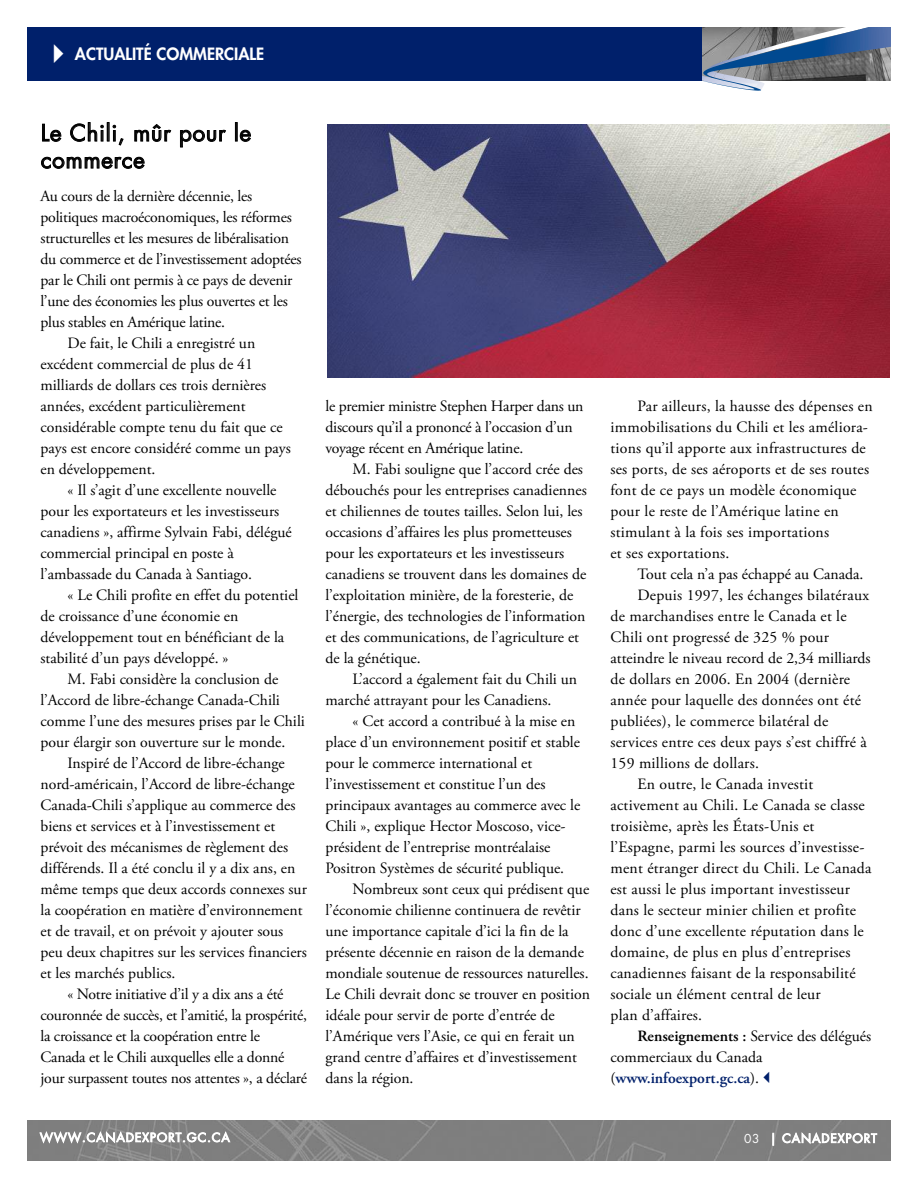
<style>
.page{position:relative;width:918px;height:1188px;background:#fff}
.page>*{position:absolute;margin:0;border:0;box-sizing:border-box;transform-origin:0 0}
.t1{font:22.5px/27px "Futura LT";letter-spacing:.03em;color:#000}
.t2{font:800 16.5px "Futura LT";color:#fff}
.t3{font:15.75px/21px "Adobe Garamond Pro";color:#000}
.t4{font:600 15.75px "Adobe Garamond Pro";color:#00206b}
.t5{font:12px "Futura LT";letter-spacing:.08em;color:#fff}
.s1{font-weight:600}
.s2{font-weight:400;color:#000}
</style>
<div class="page">
<div style="left:27px;top:27px;width:864px;height:54px;background:#00206b"></div>
<svg style="left:702px;top:27px;width:189px;height:64px;background:#7c8a9b"></svg>
<img style="left:28px;top:1120px;width:863px;height:41px">
<img style="left:327px;top:124px;width:563px;height:253px">
<p class="t2" style="left:43px;top:48px;width:223px">✔ACTUALITÉ COMMERCIALE</p>
<h1 class="t1" style="left:41px;top:121px;width:212px">Le Chili, mûr pour le commerce</h1>
<p class="t3" style="left:40px;top:187px;width:213px">Au cours de la dernière décennie, les</p>
<p class="t3" style="left:40px;top:208px;width:253px">politiques macroéconomiques, les réformes</p>
<p class="t3" style="left:40px;top:229px;width:250px">structurelles et les mesures de libéralisation</p>
<p class="t3" style="left:40px;top:250px;width:263px">du commerce et de l’investissement adoptées</p>
<p class="t3" style="left:40px;top:271px;width:254px">par le Chili ont permis à ce pays de devenir</p>
<p class="t3" style="left:40px;top:292px;width:249px">l’une des économies les plus ouvertes et les</p>
<p class="t3" style="left:40px;top:313px;width:186px">plus stables en Amérique latine.</p>
<p class="t3" style="left:68px;top:334px;width:189px">De fait, le Chili a enregistré un</p>
<p class="t3" style="left:40px;top:355px;width:214px">excédent commercial de plus de 41</p>
<p class="t3" style="left:40px;top:376px;width:227px">milliards de dollars ces trois dernières</p>
<p class="t3" style="left:40px;top:397px;width:207px">années, excédent particulièrement</p>
<p class="t3" style="left:40px;top:418px;width:244px">considérable compte tenu du fait que ce</p>
<p class="t3" style="left:40px;top:439px;width:252px">pays est encore considéré comme un pays</p>
<p class="t3" style="left:40px;top:460px;width:117px">en développement.</p>
<p class="t3" style="left:68px;top:481px;width:210px">« Il s’agit d’une excellente nouvelle</p>
<p class="t3" style="left:40px;top:502px;width:240px">pour les exportateurs et les investisseurs</p>
<p class="t3" style="left:40px;top:523px;width:253px">canadiens », affirme Sylvain Fabi, délégué</p>
<p class="t3" style="left:40px;top:544px;width:195px">commercial principal en poste à</p>
<p class="t3" style="left:40px;top:565px;width:213px">l’ambassade du Canada à Santiago.</p>
<p class="t3" style="left:68px;top:586px;width:232px">« Le Chili profite en effet du potentiel</p>
<p class="t3" style="left:41px;top:607px;width:199px">de croissance d’une économie en</p>
<p class="t3" style="left:41px;top:628px;width:245px">développement tout en bénéficiant de la</p>
<p class="t3" style="left:41px;top:649px;width:190px">stabilité d’un pays développé. »</p>
<p class="t3" style="left:68px;top:670px;width:212px">M. Fabi considère la conclusion de</p>
<p class="t3" style="left:41px;top:691px;width:241px">l’Accord de libre-échange Canada-Chili</p>
<p class="t3" style="left:41px;top:712px;width:266px">comme l’une des mesures prises par le Chili</p>
<p class="t3" style="left:41px;top:733px;width:246px">pour élargir son ouverture sur le monde.</p>
<p class="t3" style="left:68px;top:754px;width:219px">Inspiré de l’Accord de libre-échange</p>
<p class="t3" style="left:41px;top:775px;width:256px">nord-américain, l’Accord de libre-échange</p>
<p class="t3" style="left:41px;top:796px;width:257px">Canada-Chili s’applique au commerce des</p>
<p class="t3" style="left:41px;top:817px;width:236px">biens et services et à l’investissement et</p>
<p class="t3" style="left:41px;top:838px;width:249px">prévoit des mécanismes de règlement des</p>
<p class="t3" style="left:41px;top:859px;width:256px">différends. Il a été conclu il y a dix ans, en</p>
<p class="t3" style="left:41px;top:880px;width:268px">même temps que deux accords connexes sur</p>
<p class="t3" style="left:41px;top:901px;width:264px">la coopération en matière d’environnement</p>
<p class="t3" style="left:41px;top:922px;width:244px">et de travail, et on prévoit y ajouter sous</p>
<p class="t3" style="left:40px;top:943px;width:268px">peu deux chapitres sur les services financiers</p>
<p class="t3" style="left:40px;top:964px;width:136px">et les marchés publics.</p>
<p class="t3" style="left:68px;top:985px;width:218px">« Notre initiative d’il y a dix ans a été</p>
<p class="t3" style="left:41px;top:1006px;width:268px">couronnée de succès, et l’amitié, la prospérité,</p>
<p class="t3" style="left:41px;top:1027px;width:221px">la croissance et la coopération entre le</p>
<p class="t3" style="left:41px;top:1048px;width:245px">Canada et le Chili auxquelles elle a donné</p>
<p class="t3" style="left:41px;top:1069px;width:268px">jour surpassent toutes nos attentes », a déclaré</p>
<p class="t3" style="left:326px;top:397px;width:259px">le premier ministre Stephen Harper dans un discours qu’il a prononcé à l’occasion d’un voyage récent en Amérique latine.</p>
<p class="t3" style="left:326px;top:460px;width:263px;text-indent:27px">M. Fabi souligne que l’accord crée des débouchés pour les entreprises canadiennes et chiliennes de toutes tailles. Selon lui, les occasions d’affaires les plus prometteuses pour les exportateurs et les investisseurs canadiens se trouvent dans les domaines de l’exploitation minière, de la foresterie, de l’énergie, des technologies de l’information et des communications, de l’agriculture et de la génétique.</p>
<p class="t3" style="left:326px;top:670px;width:253px;text-indent:27px">L’accord a également fait du Chili un marché attrayant pour les Canadiens.</p>
<p class="t3" style="left:326px;top:712px;width:256px;text-indent:27px">« Cet accord a contribué à la mise en place d’un environnement positif et stable pour le commerce international et l’investissement et constitue l’un des principaux avantages au commerce avec le Chili », explique Hector Moscoso, vice&shy;président de l’entreprise montréalaise Positron Systèmes de sécurité publique.</p>
<p class="t3" style="left:326px;top:880px;width:266px;text-indent:27px">Nombreux sont ceux qui prédisent que l’économie chilienne continuera de revêtir une importance capitale d’ici la fin de la présente décennie en raison de la demande mondiale soutenue de ressources naturelles.<br>Le Chili devrait donc se trouver en position idéale pour servir de porte d’entrée de l’Amérique vers l’Asie, ce qui en ferait un grand centre d’affaires et d’investissement dans la région.</p>
<p class="t3" style="left:611px;top:397px;width:264px;text-indent:27px">Par ailleurs, la hausse des dépenses en immobilisations du Chili et les améliora&shy;tions qu’il apporte aux infrastructures de ses ports, de ses aéroports et de ses routes font de ce pays un modèle économique pour le reste de l’Amérique latine en stimulant à la fois ses importations<br>et ses exportations.</p>
<p class="t3" style="left:638px;top:565px;width:228px">Tout cela n’a pas échappé au Canada.</p>
<p class="t3" style="left:638px;top:586px;width:233px">Depuis 1997, les échanges bilatéraux</p>
<p class="t3" style="left:611px;top:607px;width:238px">de marchandises entre le Canada et le</p>
<p class="t3" style="left:611px;top:628px;width:220px">Chili ont progressé de 325 % pour</p>
<p class="t3" style="left:611px;top:649px;width:262px">atteindre le niveau record de 2,34 milliards</p>
<p class="t3" style="left:611px;top:670px;width:241px">de dollars en 2006. En 2004 (dernière</p>
<p class="t3" style="left:611px;top:691px;width:252px">année pour laquelle des données ont été</p>
<p class="t3" style="left:611px;top:712px;width:219px">publiées), le commerce bilatéral de</p>
<p class="t3" style="left:611px;top:733px;width:258px">services entre ces deux pays s’est chiffré à</p>
<p class="t3" style="left:611px;top:754px;width:150px">159 millions de dollars.</p>
<p class="t3" style="left:638px;top:775px;width:177px">En outre, le Canada investit</p>
<p class="t3" style="left:611px;top:796px;width:256px">activement au Chili. Le Canada se classe</p>
<p class="t3" style="left:611px;top:817px;width:205px">troisième, après les États-Unis et</p>
<p class="t3" style="left:611px;top:838px;width:255px">l’Espagne, parmi les sources d’investisse-</p>
<p class="t3" style="left:611px;top:859px;width:262px">ment étranger direct du Chili. Le Canada</p>
<p class="t3" style="left:611px;top:880px;width:241px">est aussi le plus important investisseur</p>
<p class="t3" style="left:611px;top:901px;width:247px">dans le secteur minier chilien et profite</p>
<p class="t3" style="left:611px;top:922px;width:255px">donc d’une excellente réputation dans le</p>
<p class="t3" style="left:611px;top:943px;width:242px">domaine, de plus en plus d’entreprises</p>
<p class="t3" style="left:611px;top:964px;width:247px">canadiennes faisant de la responsabilité</p>
<p class="t3" style="left:611px;top:985px;width:212px">sociale un élément central de leur</p>
<p class="t3" style="left:611px;top:1006px;width:93px">plan d’affaires.</p>
<p class="t3" style="left:638px;top:1027px;width:235px"><span class="s1">Renseignements :</span> Service des délégués</p>
<p class="t3" style="left:611px;top:1048px;width:153px">commerciaux du Canada</p>
<p class="t4" style="left:611px;top:1072px;width:168px"><span class="s2">(</span>www.infoexport.gc.ca<span class="s2">).</span>✓</p>
<p class="t5" style="left:40px;top:1132px;width:191px">WWW.CANADEXPORT.GC.CA</p>
<p class="t5" style="left:744px;top:1133px;width:134px">03 | CANADEXPORT</p>
</div>
